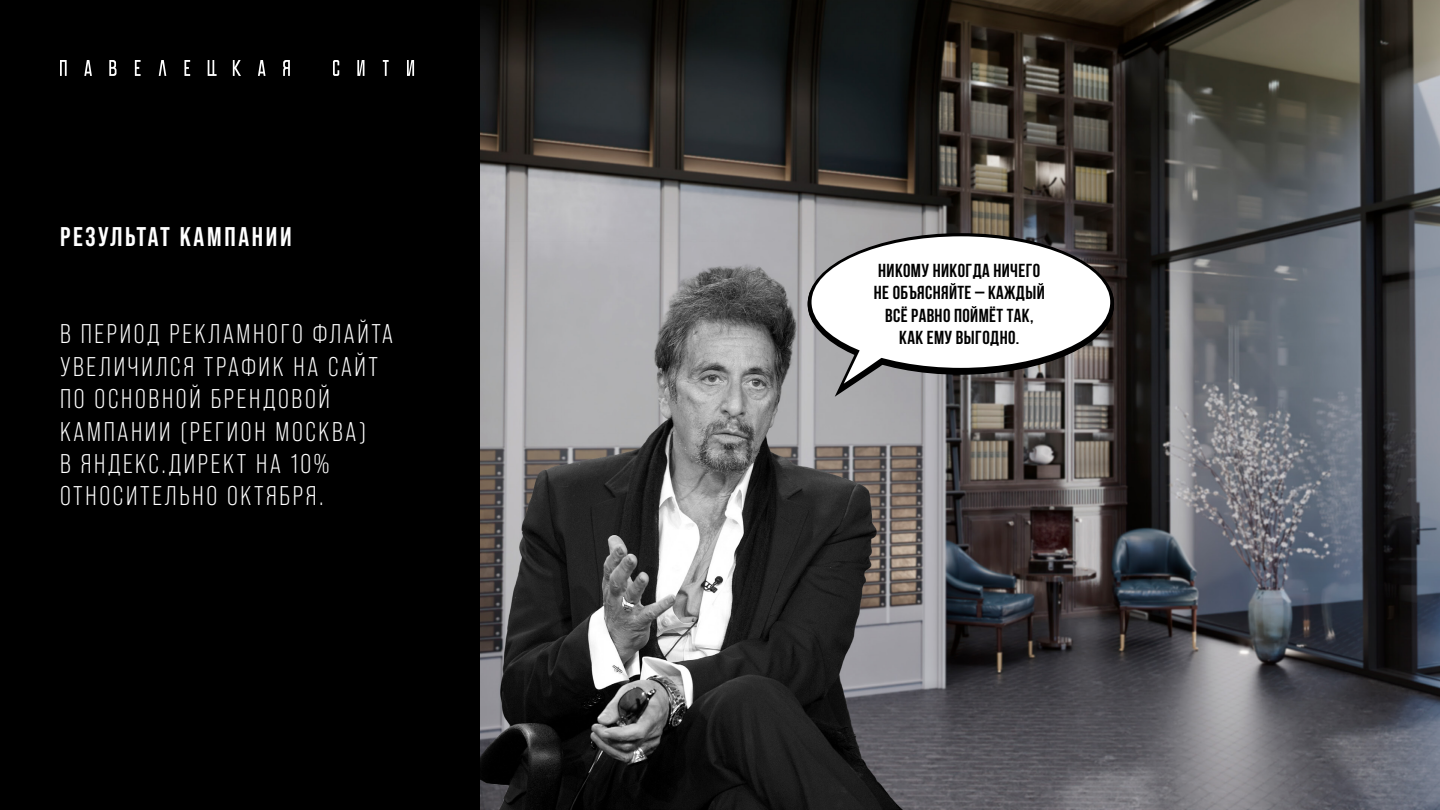
<style>
.page{position:relative;width:1440px;height:810px;background:#fff}
.page>*{position:absolute;margin:0;border:0;box-sizing:border-box;transform-origin:0 0}
.t1{font:27px/32.4px "Bebas Neue Pro";letter-spacing:.1em;color:#fff}
.t2{font:700 27px "Bebas Neue Pro";letter-spacing:.1em;color:#fff}
.t3{font:700 18.75px/22.5px "Bebas Neue";letter-spacing:.02em;color:#000;text-align:center}
</style>
<div class="page">
<img style="left:480px;top:0;width:960px;height:810px">
<div style="left:0;top:0;width:480px;height:810px;background:#000"></div>
<svg style="left:333px;top:60px;width:6px;height:16px"></svg>
<svg style="left:383px;top:60px;width:6px;height:16px"></svg>
<svg style="left:60px;top:60px;width:7px;height:16px"></svg>
<svg style="left:109px;top:60px;width:8px;height:16px"></svg>
<svg style="left:184px;top:60px;width:6px;height:16px"></svg>
<svg style="left:135px;top:60px;width:6px;height:16px"></svg>
<svg style="left:233px;top:60px;width:8px;height:16px"></svg>
<svg style="left:283px;top:60px;width:7px;height:16px"></svg>
<svg style="left:208px;top:60px;width:9px;height:16px"></svg>
<svg style="left:159px;top:60px;width:7px;height:16px"></svg>
<svg style="left:258px;top:60px;width:8px;height:16px"></svg>
<svg style="left:84px;top:60px;width:8px;height:16px"></svg>
<svg style="left:407px;top:60px;width:7px;height:16px"></svg>
<svg style="left:357px;top:60px;width:7px;height:16px"></svg>
<div style="left:808px;top:233px;width:306px;height:141px;background:#000;border-radius:50%"></div>
<div style="left:812px;top:236px;width:298px;height:132px;background:#fff;border-radius:50%"></div>
<svg style="left:835px;top:349px;width:51px;height:48px"></svg>
<p class="t2" style="left:60px;top:221px;width:233px">РЕЗУЛЬТАТ КАМПАНИИ</p>
<p class="t1" style="left:60px;top:318px;width:334px">В ПЕРИОД РЕКЛАМНОГО ФЛАЙТА<br>УВЕЛИЧИЛСЯ ТРАФИК НА САЙТ<br>ПО ОСНОВНОЙ БРЕНДОВОЙ<br>КАМПАНИИ (РЕГИОН МОСКВА)<br>В ЯНДЕКС.ДИРЕКТ НА 10%<br>ОТНОСИТЕЛЬНО ОКТЯБРЯ.</p>
<p class="t3" style="left:874px;top:259px;width:173px">НИКОМУ НИКОГДА НИЧЕГО<br>НЕ ОБЪЯСНЯЙТЕ – КАЖДЫЙ<br>ВСЁ РАВНО ПОЙМЁТ ТАК,<br>КАК ЕМУ ВЫГОДНО.</p>
</div>
